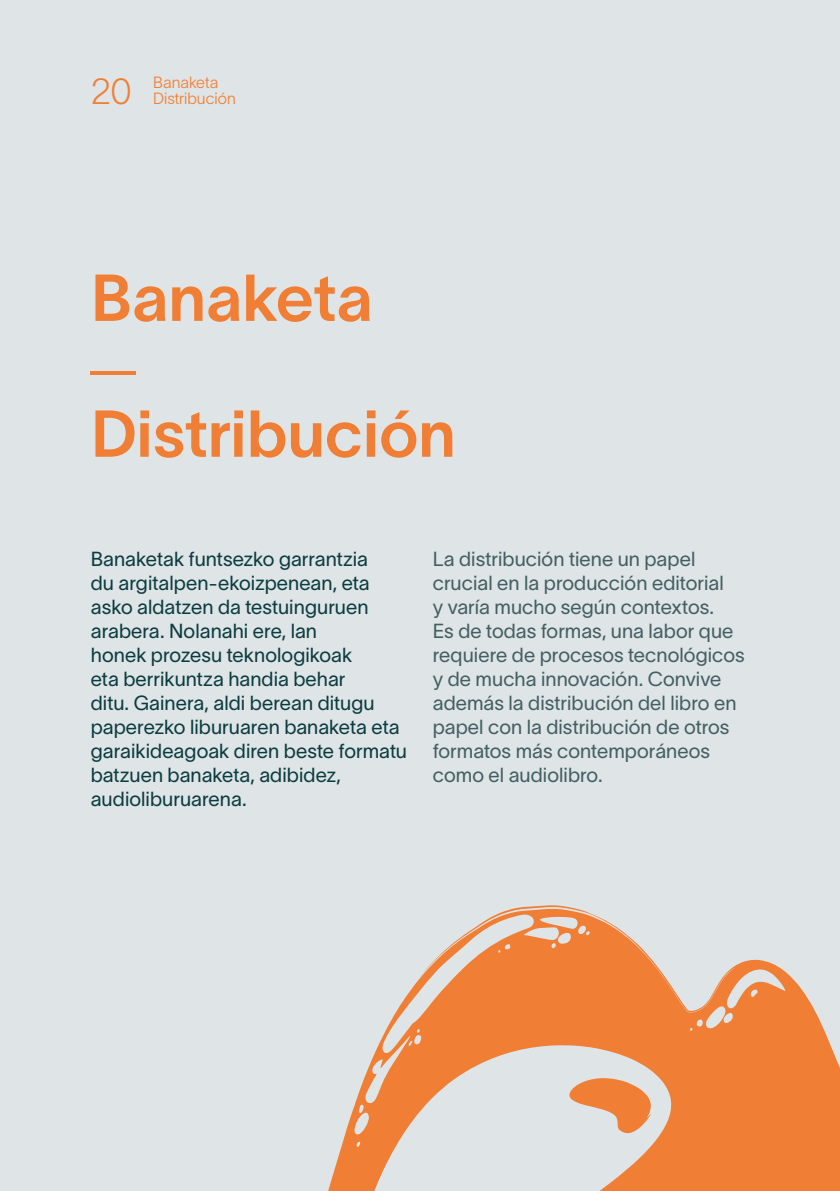
<style>
.page{position:relative;width:840px;height:1191px;background:#fff}
.page>*{position:absolute;margin:0;border:0;box-sizing:border-box;transform-origin:0 0}
.t1{font:64.8px/47.8px "TWK Lausanne Pan 600";color:#f07e34}
.t2{font:36px "TWK Lausanne Pan 150";color:#f07e34}
.t3{font:20px/24px "TWK Lausanne Pan 300";color:#0b3c41}
.t4{font:20px/24px "TWK Lausanne Pan 300";color:#435f64}
.t5{font:16px/16px "TWK Lausanne Pan 200";color:#f07e34}
</style>
<div class="page">
<div style="left:0;top:0;width:839px;height:1191px;background:#dfe5e6"></div>
<svg style="left:328px;top:905px;width:511px;height:286px;fill:#ef8038"></svg>
<h2 class="t2" style="left:91px;top:66px;width:43px">20</h2>
<p class="t5" style="left:153px;top:73px;width:84px">Banaketa<br>Distribución</p>
<h1 class="t1" style="left:91px;top:270px;width:283px">Banaketa _</h1>
<h1 class="t1" style="left:91px;top:405px;width:366px">Distribución</h1>
<p class="t3" style="left:91px;top:545px;width:317px">Banaketak funtsezko garrantzia<br>du argitalpen-ekoizpenean, eta asko aldatzen da testuinguruen arabera. Nolanahi ere, lan<br>honek prozesu teknologikoak<br>eta berrikuntza handia behar<br>ditu. Gainera, aldi berean ditugu paperezko liburuaren banaketa eta garaikideagoak diren beste formatu batzuen banaketa, adibidez, audioliburuarena.</p>
<p class="t4" style="left:432px;top:545px;width:313px">La distribución tiene un papel crucial en la producción editorial<br>y varía mucho según contextos.<br>Es de todas formas, una labor que requiere de procesos tecnológicos y de mucha innovación. Convive además la distribución del libro en papel con la distribución de otros formatos más contemporáneos como el audiolibro.</p>
</div>
